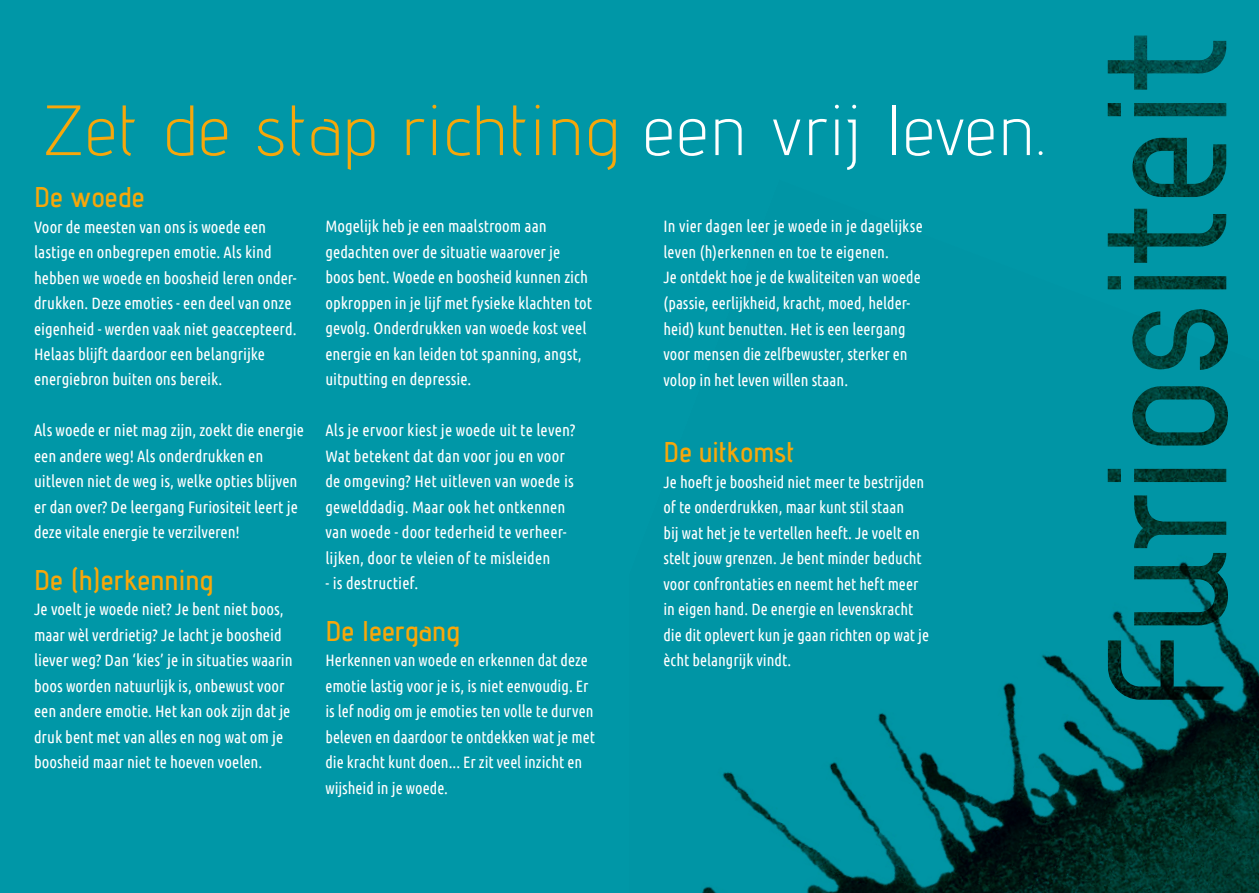
<style>
.page{position:relative;width:1259px;height:893px;background:#0097a7}
.page>*{position:absolute;margin:0;border:0;box-sizing:border-box;transform-origin:0 0}
.t1{font:300 70.95px "Advent Pro";letter-spacing:.04em;color:#f7a70a}
.t2{font:600 28.5px "Advent Pro";letter-spacing:.005em;color:#f7a70a}
.t3{font:16.5px/25.5px "Ubuntu Condensed";color:#fff}
.s1{color:#fff}
</style>
<div class="page">
<img style="left:702px;top:639px;width:557px;height:254px">
<img style="left:1107px;top:36px;width:121px;height:664px">
<h1 class="t1" style="left:44px;top:90px;width:1003px">Zet de stap richting <span class="s1">een vrij leven.</span></h1>
<h2 class="t2" style="left:34px;top:181px;width:112px">De woede</h2>
<p class="t3" style="left:34px;top:214px;width:264px">Voor de meesten van ons is woede een lastige en onbegrepen emotie. Als kind hebben we woede en boosheid leren onder&shy;drukken. Deze emoties - een deel van onze eigenheid - werden vaak niet geaccepteerd.<br>Helaas blijft daardoor een belangrijke energiebron buiten ons bereik.</p>
<p class="t3" style="left:34px;top:418px;width:272px">Als woede er niet mag zijn, zoekt die energie een andere weg! Als onderdrukken en uitleven niet de weg is, welke opties blijven er dan over? De leergang Furiositeit leert je deze vitale energie te verzilveren!</p>
<h2 class="t2" style="left:34px;top:564px;width:180px">De (h)erkenning</h2>
<p class="t3" style="left:34px;top:596px;width:260px">Je voelt je woede niet? Je bent niet boos, maar wèl verdrietig? Je lacht je boosheid liever weg? Dan ‘kies’ je in situaties waarin boos worden natuurlijk is, onbewust voor een andere emotie. Het kan ook zijn dat je druk bent met van alles en nog wat om je boosheid maar niet te hoeven voelen.</p>
<p class="t3" style="left:325px;top:214px;width:268px">Mogelijk heb je een maalstroom aan gedachten over de situatie waarover je boos bent. Woede en boosheid kunnen zich opkroppen in je lijf met fysieke klachten tot gevolg. Onderdrukken van woede kost veel energie en kan leiden tot spanning, angst, uitputting en depressie.</p>
<p class="t3" style="left:325px;top:418px;width:252px">Als je ervoor kiest je woede uit te leven?<br>Wat betekent dat dan voor jou en voor de omgeving? Het uitleven van woede is gewelddadig. Maar ook het ontkennen van woede - door tederheid te verheer&shy;lijken, door te vleien of te misleiden</p>
<p class="t3" style="left:325px;top:571px;width:94px">- is -destructief.</p>
<h2 class="t2" style="left:325px;top:615px;width:136px">De leergang</h2>
<p class="t3" style="left:325px;top:647px;width:271px">Herkennen van woede en erkennen dat deze emotie lastig voor je is, is niet eenvoudig. Er is lef nodig om je emoties ten volle te durven beleven en daardoor te ontdekken wat je met die kracht kunt doen... Er zit veel inzicht en wijsheid in je woede.</p>
<p class="t3" style="left:663px;top:214px;width:261px">In vier dagen leer je woede in je dagelijkse leven (h)erkennen en toe te eigenen.<br>Je -ontdekt hoe je de kwaliteiten van woede (passie, eerlijkheid, kracht, moed, helder&shy;heid) kunt benutten. Het is een leergang voor mensen die zelfbewuster, sterker en volop in het leven willen staan.</p>
<h2 class="t2" style="left:663px;top:436px;width:132px">De uitkomst</h2>
<p class="t3" style="left:663px;top:469px;width:267px">Je hoeft je boosheid niet meer te bestrijden of te onderdrukken, maar kunt stil staan<br>bij wat het je te vertellen heeft. Je voelt en stelt jouw grenzen. Je bent minder beducht voor confrontaties en neemt het heft meer in eigen hand. De energie en levenskracht die dit oplevert kun je gaan richten op wat je ècht belangrijk vindt.</p>
</div>
